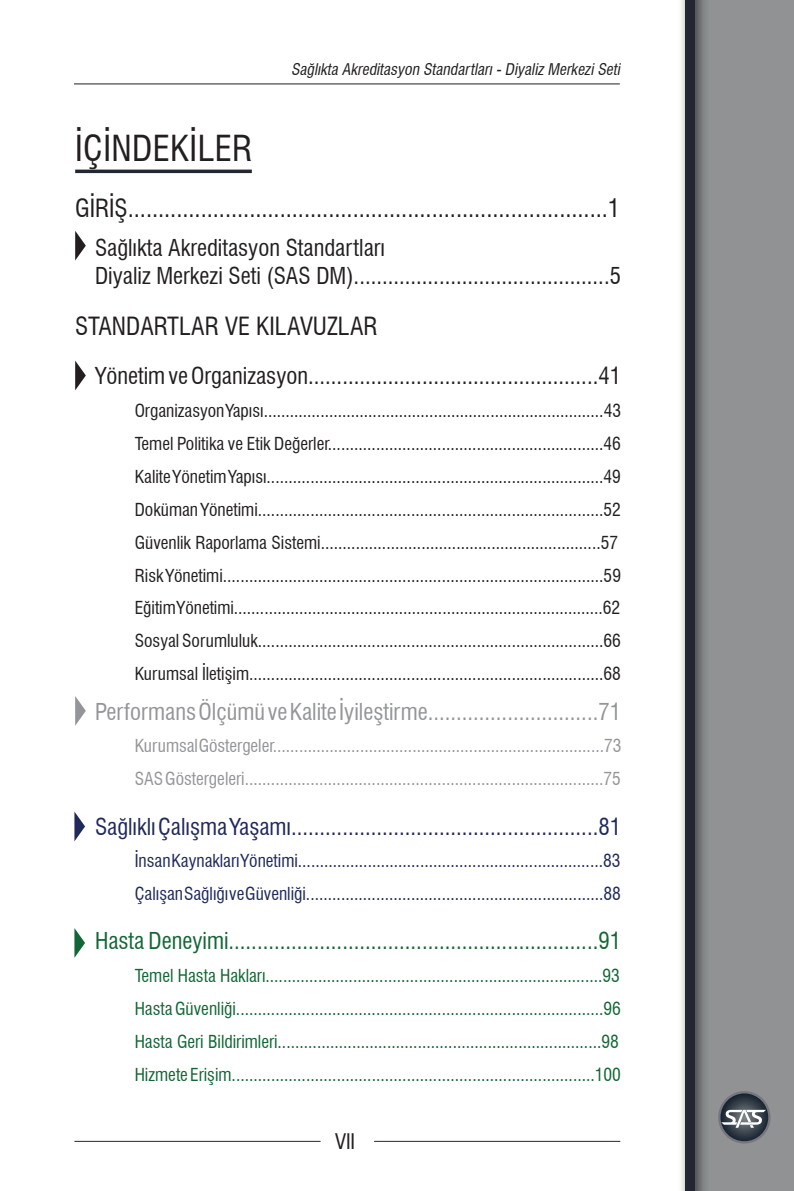
<style>
.page{position:relative;width:794px;height:1191px;background:#fff}
.page>*{position:absolute;margin:0;border:0;box-sizing:border-box;transform-origin:0 0}
.t1{font:condensed 35px "Swiss 721 BT";letter-spacing:.01em;color:#231f20}
.t2{font:condensed 24.5px "Swiss 721 BT";color:#231f20}
.t3{font:condensed 22.75px/27.3px "Swiss 721 BT";color:#231f20}
.t4{font:condensed 22.75px "Swiss 721 BT";color:#136636}
.t5{font:condensed 22.75px "Swiss 721 BT";color:#20295b}
.t6{font:condensed 22.75px "Swiss 721 BT";color:#939598}
.t7{font:condensed 21px "Swiss 721 BT";color:#231f20}
.t8{font:condensed 17.5px/32.9px "Swiss 721 BT";color:#231f20}
.t9{font:condensed 17.5px/32.9px "Swiss 721 BT";color:#136636}
.t10{font:condensed 17.5px/32.9px "Swiss 721 BT";color:#939598}
.t11{font:condensed 17.5px/32.9px "Swiss 721 BT";color:#20295b}
.t12{font:italic condensed 15.75px "Swiss 721 BT";color:#231f20}
</style>
<div class="page">
<div style="left:694px;top:0;width:100px;height:1191px;background:#909294"></div>
<img style="left:681px;top:0;width:24px;height:1191px">
<div style="left:685px;top:0;width:9px;height:1191px;background:#222733"></div>
<svg style="left:718px;top:1091px;width:52px;height:52px"></svg>
<svg style="left:720px;top:1093px;width:48px;height:48px"></svg>
<svg style="left:721px;top:1109px;width:45px;height:18px"></svg>
<hr style="left:74px;top:1141px;width:246px;height:1px;background:#222733">
<hr style="left:374px;top:1141px;width:246px;height:1px;background:#222733">
<hr style="left:75px;top:170px;width:177px;height:3px;background:#222733">
<svg style="left:75px;top:360px;width:11px;height:30px"></svg>
<svg style="left:75px;top:231px;width:11px;height:29px"></svg>
<svg style="left:75px;top:696px;width:11px;height:29px"></svg>
<svg style="left:74px;top:811px;width:11px;height:30px"></svg>
<svg style="left:74px;top:928px;width:11px;height:29px"></svg>
<hr style="left:74px;top:83px;width:546px;height:1px;background:#231f20">
<h1 class="t1" style="left:75px;top:127px;width:179px">İÇİNDEKİLER</h1>
<p class="t12" style="left:291px;top:60px;width:333px">Sağlıkta Akreditasyon Standartları-DiyalizMerkeziSeti</p>
<h2 class="t2" style="left:75px;top:193px;width:546px">GİRİŞ...............................................................................1</h2>
<h3 class="t3" style="left:95px;top:234px;width:527px">Sağlıkta Akreditasyon Standartları<br>Diyaliz Merkezi Seti (SAS DM).............................................5</h3>
<h2 class="t2" style="left:75px;top:311px;width:304px">STANDARTLAR VE KILAVUZLAR</h2>
<h3 class="t3" style="left:95px;top:362px;width:527px">Yönetim ve Organizasyon...................................................41</h3>
<p class="t8" style="left:135px;top:394px;width:488px">Organizasyon Yapısı..............................................................................43<br>Temel Politika ve Etik Değerler...............................................................46<br>Kalite Yönetim Yapısı.............................................................................49<br>Doküman Yönetimi...............................................................................52<br>Güvenlik Raporlama Sistemi................................................................57<br>Risk Yönetimi.......................................................................................59<br>Eğitim Yönetimi.....................................................................................62<br>Sosyal Sorumluluk...............................................................................66<br>Kurumsal İletişim.................................................................................68</p>
<h3 class="t6" style="left:95px;top:697px;width:527px">Performans Ölçümü ve Kalite İyileştirme..............................71</h3>
<p class="t10" style="left:135px;top:729px;width:488px">Kurumsal Göstergeler............................................................................73<br>SAS Göstergeleri..................................................................................75</p>
<h3 class="t5" style="left:95px;top:812px;width:527px">Sağlıklı Çalışma Yaşamı......................................................81</h3>
<p class="t11" style="left:135px;top:844px;width:488px">İnsan Kaynakları Yönetimi......................................................................83<br>Çalışan Sağlığı ve Güvenliği....................................................................88</p>
<h3 class="t4" style="left:95px;top:927px;width:527px">Hasta Deneyimi.................................................................91</h3>
<p class="t9" style="left:135px;top:959px;width:488px">Temel Hasta Hakları.............................................................................93<br>Hasta Güvenliği....................................................................................96<br>Hasta Geri Bildirimleri..........................................................................98<br>Hizmete Erişim...................................................................................100</p>
<p class="t7" style="left:335px;top:1128px;width:22px">VII</p>
</div>
